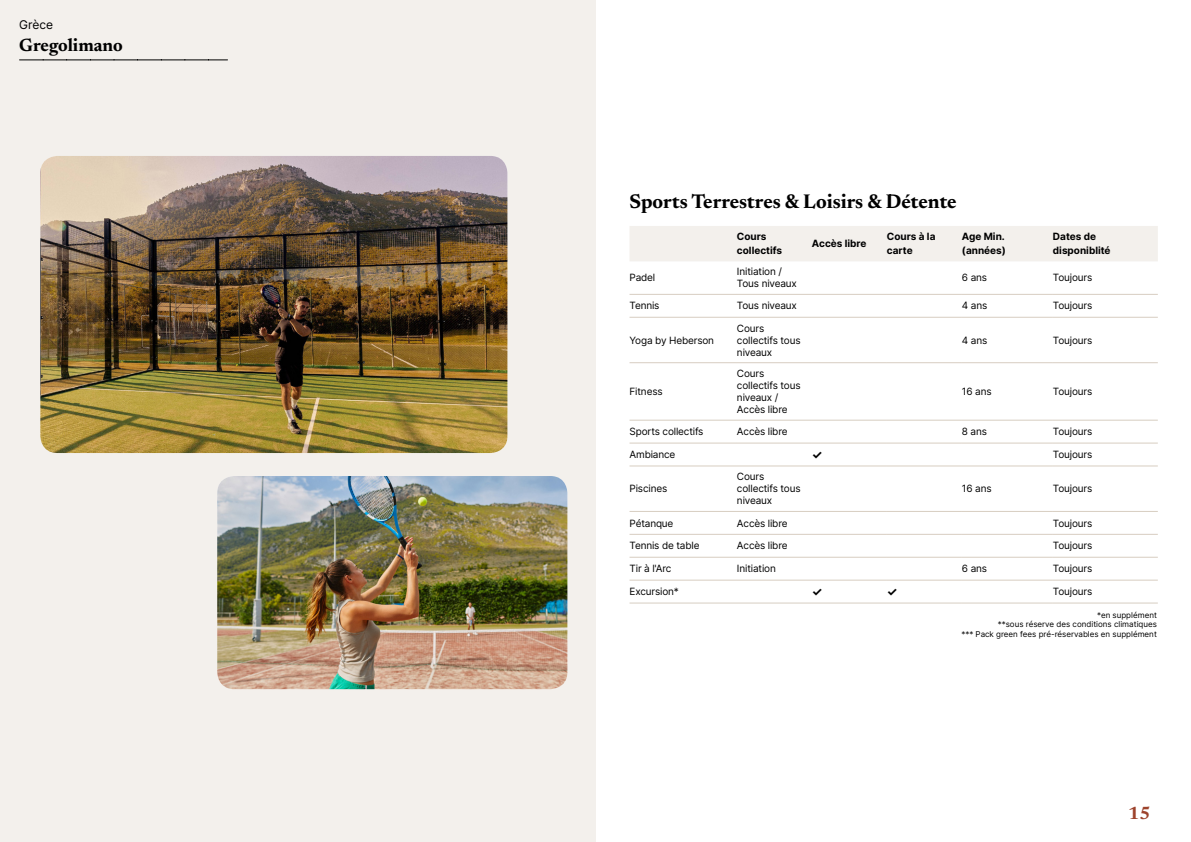
<style>
.page{position:relative;width:1191px;height:842px;background:#fff}
.page>*{position:absolute;margin:0;border:0;box-sizing:border-box;transform-origin:0 0}
.t1{font:700 20px "Newsreader 24 pt";color:#000}
.t2{font:700 18px "Newsreader 24 pt";color:#000}
.t3{font:700 18px "Newsreader 24 pt";color:#9d432c}
.t4{font:12px "Inter";color:#000}
.t5{font:700 12px "Inter";color:#000}
.t6{font:10px/12px "Inter";letter-spacing:-.015em;color:#000}
.t7{font:700 10px/14px "Inter";color:#000}
.t8{font:8px/9.6px "Inter";color:#000;text-align:right}
</style>
<div class="page">
<div style="left:0;top:0;width:595px;height:842px;background:#f3f0ec"></div>
<img style="left:40px;top:156px;width:467px;height:297px">
<img style="left:217px;top:476px;width:350px;height:213px">
<svg style="left:20px;top:60px;width:207px;height:1px"></svg>
<div style="left:630px;top:226px;width:527px;height:35px;background:#f3f0ec"></div>
<hr style="left:629px;top:294px;width:108px;height:1px;background:#d7cdc1">
<hr style="left:737px;top:294px;width:75px;height:1px;background:#d7cdc1">
<hr style="left:812px;top:294px;width:75px;height:1px;background:#d7cdc1">
<hr style="left:887px;top:294px;width:75px;height:1px;background:#d7cdc1">
<hr style="left:962px;top:294px;width:91px;height:1px;background:#d7cdc1">
<hr style="left:1053px;top:294px;width:104px;height:1px;background:#d7cdc1">
<hr style="left:629px;top:317px;width:108px;height:1px;background:#d7cdc1">
<hr style="left:737px;top:317px;width:75px;height:1px;background:#d7cdc1">
<hr style="left:812px;top:317px;width:75px;height:1px;background:#d7cdc1">
<hr style="left:887px;top:317px;width:75px;height:1px;background:#d7cdc1">
<hr style="left:962px;top:317px;width:91px;height:1px;background:#d7cdc1">
<hr style="left:1053px;top:317px;width:104px;height:1px;background:#d7cdc1">
<hr style="left:629px;top:362px;width:108px;height:1px;background:#d7cdc1">
<hr style="left:737px;top:362px;width:75px;height:1px;background:#d7cdc1">
<hr style="left:812px;top:362px;width:75px;height:1px;background:#d7cdc1">
<hr style="left:887px;top:362px;width:75px;height:1px;background:#d7cdc1">
<hr style="left:962px;top:362px;width:91px;height:1px;background:#d7cdc1">
<hr style="left:1053px;top:362px;width:104px;height:1px;background:#d7cdc1">
<hr style="left:629px;top:420px;width:108px;height:1px;background:#d7cdc1">
<hr style="left:737px;top:420px;width:75px;height:1px;background:#d7cdc1">
<hr style="left:812px;top:420px;width:75px;height:1px;background:#d7cdc1">
<hr style="left:887px;top:420px;width:75px;height:1px;background:#d7cdc1">
<hr style="left:962px;top:420px;width:91px;height:1px;background:#d7cdc1">
<hr style="left:1053px;top:420px;width:104px;height:1px;background:#d7cdc1">
<hr style="left:629px;top:443px;width:108px;height:1px;background:#d7cdc1">
<hr style="left:737px;top:443px;width:75px;height:1px;background:#d7cdc1">
<hr style="left:812px;top:443px;width:75px;height:1px;background:#d7cdc1">
<hr style="left:887px;top:443px;width:75px;height:1px;background:#d7cdc1">
<hr style="left:962px;top:443px;width:91px;height:1px;background:#d7cdc1">
<hr style="left:1053px;top:443px;width:104px;height:1px;background:#d7cdc1">
<hr style="left:629px;top:465px;width:108px;height:1px;background:#d7cdc1">
<hr style="left:737px;top:465px;width:75px;height:1px;background:#d7cdc1">
<hr style="left:812px;top:465px;width:75px;height:1px;background:#d7cdc1">
<hr style="left:887px;top:465px;width:75px;height:1px;background:#d7cdc1">
<hr style="left:962px;top:465px;width:91px;height:1px;background:#d7cdc1">
<hr style="left:1053px;top:465px;width:104px;height:1px;background:#d7cdc1">
<hr style="left:629px;top:511px;width:108px;height:1px;background:#d7cdc1">
<hr style="left:737px;top:511px;width:75px;height:1px;background:#d7cdc1">
<hr style="left:812px;top:511px;width:75px;height:1px;background:#d7cdc1">
<hr style="left:887px;top:511px;width:75px;height:1px;background:#d7cdc1">
<hr style="left:962px;top:511px;width:91px;height:1px;background:#d7cdc1">
<hr style="left:1053px;top:511px;width:104px;height:1px;background:#d7cdc1">
<hr style="left:629px;top:534px;width:108px;height:1px;background:#d7cdc1">
<hr style="left:737px;top:534px;width:75px;height:1px;background:#d7cdc1">
<hr style="left:812px;top:534px;width:75px;height:1px;background:#d7cdc1">
<hr style="left:887px;top:534px;width:75px;height:1px;background:#d7cdc1">
<hr style="left:962px;top:534px;width:91px;height:1px;background:#d7cdc1">
<hr style="left:1053px;top:534px;width:104px;height:1px;background:#d7cdc1">
<hr style="left:629px;top:557px;width:108px;height:1px;background:#d7cdc1">
<hr style="left:737px;top:557px;width:75px;height:1px;background:#d7cdc1">
<hr style="left:812px;top:557px;width:75px;height:1px;background:#d7cdc1">
<hr style="left:887px;top:557px;width:75px;height:1px;background:#d7cdc1">
<hr style="left:962px;top:557px;width:91px;height:1px;background:#d7cdc1">
<hr style="left:1053px;top:557px;width:104px;height:1px;background:#d7cdc1">
<hr style="left:629px;top:580px;width:108px;height:1px;background:#d7cdc1">
<hr style="left:737px;top:580px;width:75px;height:1px;background:#d7cdc1">
<hr style="left:812px;top:580px;width:75px;height:1px;background:#d7cdc1">
<hr style="left:887px;top:580px;width:75px;height:1px;background:#d7cdc1">
<hr style="left:962px;top:580px;width:91px;height:1px;background:#d7cdc1">
<hr style="left:1053px;top:580px;width:104px;height:1px;background:#d7cdc1">
<hr style="left:629px;top:602px;width:108px;height:1px;background:#d7cdc1">
<hr style="left:737px;top:602px;width:75px;height:1px;background:#d7cdc1">
<hr style="left:812px;top:602px;width:75px;height:1px;background:#d7cdc1">
<hr style="left:887px;top:602px;width:75px;height:1px;background:#d7cdc1">
<hr style="left:962px;top:602px;width:91px;height:1px;background:#d7cdc1">
<hr style="left:1053px;top:602px;width:104px;height:1px;background:#d7cdc1">
<p class="t4" style="left:19px;top:15px;width:35px">Grèce</p>
<h2 class="t2" style="left:19px;top:32px;width:105px">Gregolimano</h2>
<h1 class="t1" style="left:629px;top:187px;width:329px">Sports Terrestres &amp; Loisirs &amp; Détente</h1>
<p class="t7" style="left:737px;top:229px;width:47px">Cours collectifs</p>
<p class="t7" style="left:812px;top:236px;width:56px">Accès libre</p>
<p class="t7" style="left:887px;top:229px;width:50px">Cours à la carte</p>
<p class="t7" style="left:962px;top:229px;width:45px">Age Min. (années)</p>
<p class="t7" style="left:1053px;top:229px;width:59px">Dates de disponiblité</p>
<p class="t6" style="left:629px;top:271px;width:27px">Padel</p>
<p class="t6" style="left:737px;top:265px;width:62px">Initiation /<br>Tous niveaux</p>
<p class="t6" style="left:962px;top:271px;width:27px">6 ans</p>
<p class="t6" style="left:1053px;top:271px;width:41px">Toujours</p>
<p class="t6" style="left:629px;top:300px;width:31px">Tennis</p>
<p class="t6" style="left:737px;top:300px;width:62px">Tous niveaux</p>
<p class="t6" style="left:962px;top:300px;width:27px">4 ans</p>
<p class="t6" style="left:1053px;top:300px;width:41px">Toujours</p>
<p class="t6" style="left:629px;top:334px;width:86px">Yoga by Heberson</p>
<p class="t6" style="left:737px;top:322px;width:65px">Cours collectifs tous niveaux</p>
<p class="t6" style="left:962px;top:334px;width:27px">4 ans</p>
<p class="t6" style="left:1053px;top:334px;width:41px">Toujours</p>
<p class="t6" style="left:629px;top:385px;width:35px">Fitness</p>
<p class="t6" style="left:737px;top:367px;width:65px">Cours collectifs tous niveaux /<br>Accès libre</p>
<p class="t6" style="left:962px;top:385px;width:31px">16 ans</p>
<p class="t6" style="left:1053px;top:385px;width:41px">Toujours</p>
<p class="t6" style="left:629px;top:425px;width:75px">Sports collectifs</p>
<p class="t6" style="left:737px;top:425px;width:52px">Accès libre</p>
<p class="t6" style="left:962px;top:425px;width:27px">8 ans</p>
<p class="t6" style="left:1053px;top:425px;width:41px">Toujours</p>
<p class="t6" style="left:629px;top:448px;width:47px">Ambiance</p>
<p class="t5" style="left:812px;top:446px;width:12px">✓</p>
<p class="t6" style="left:1053px;top:448px;width:41px">Toujours</p>
<p class="t6" style="left:629px;top:482px;width:39px">Piscines</p>
<p class="t6" style="left:737px;top:470px;width:65px">Cours collectifs tous niveaux</p>
<p class="t6" style="left:962px;top:482px;width:31px">16 ans</p>
<p class="t6" style="left:1053px;top:482px;width:41px">Toujours</p>
<p class="t6" style="left:629px;top:517px;width:45px">Pétanque</p>
<p class="t6" style="left:737px;top:517px;width:52px">Accès libre</p>
<p class="t6" style="left:1053px;top:517px;width:41px">Toujours</p>
<p class="t6" style="left:629px;top:539px;width:71px">Tennis de table</p>
<p class="t6" style="left:737px;top:539px;width:52px">Accès libre</p>
<p class="t6" style="left:1053px;top:539px;width:41px">Toujours</p>
<p class="t6" style="left:629px;top:562px;width:43px">Tir à l'Arc</p>
<p class="t6" style="left:737px;top:562px;width:40px">Initiation</p>
<p class="t6" style="left:962px;top:562px;width:27px">6 ans</p>
<p class="t6" style="left:1053px;top:562px;width:41px">Toujours</p>
<p class="t6" style="left:629px;top:585px;width:51px">Excursion*</p>
<p class="t5" style="left:812px;top:583px;width:12px">✓</p>
<p class="t5" style="left:887px;top:583px;width:12px">✓</p>
<p class="t6" style="left:1053px;top:585px;width:41px">Toujours</p>
<p class="t8" style="left:961px;top:610px;width:197px">*en supplément<br>**sous réserve des conditions climatiques<br>*** Pack green fees pré-réservables en supplément</p>
<h2 class="t3" style="left:1128px;top:800px;width:24px">15</h2>
</div>
